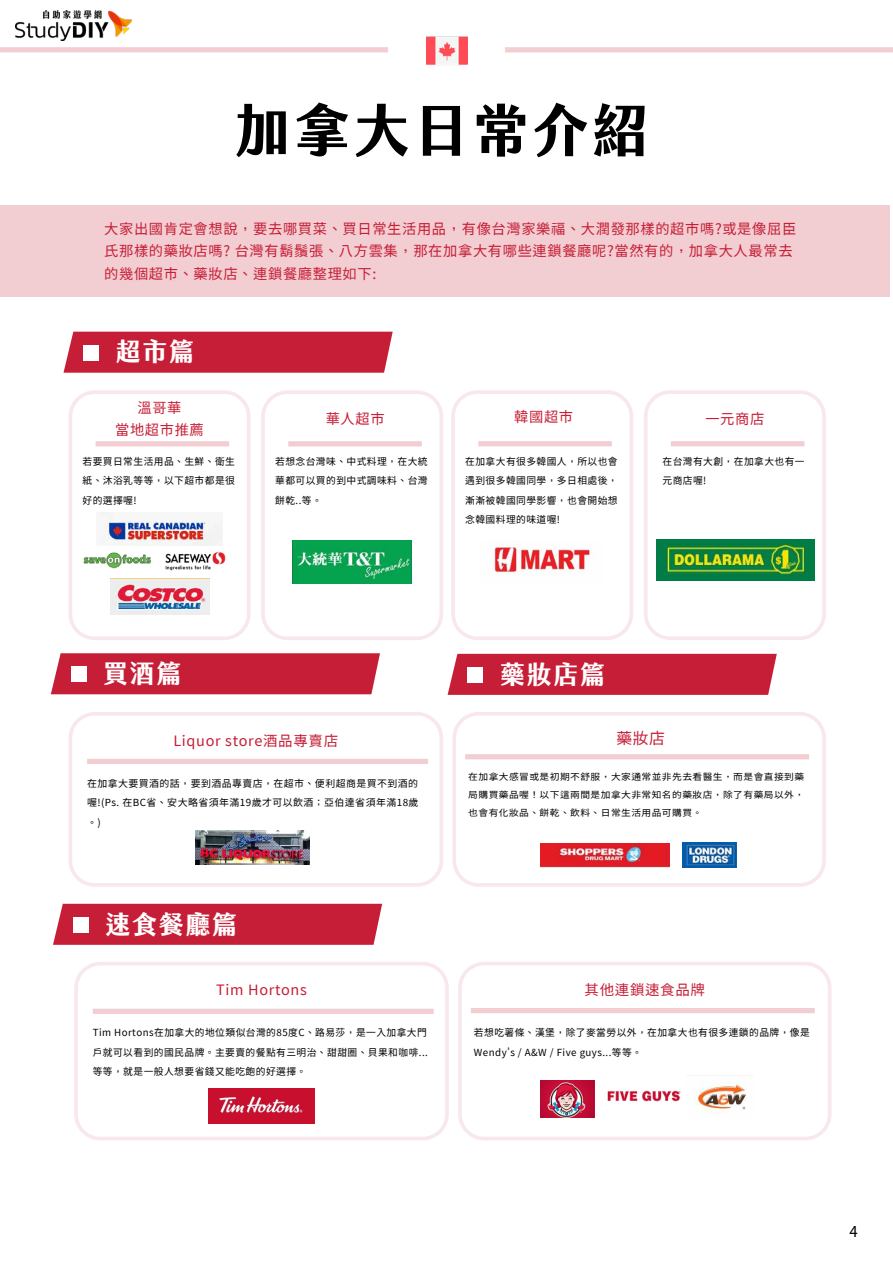
<style>
.page{position:relative;width:893px;height:1263px;background:#fff}
.page>*{position:absolute;margin:0;border:0;box-sizing:border-box;transform-origin:0 0}
.t1{font:700 57px "jf jinxuan Extra";letter-spacing:.045em;color:#000}
.t2{font:700 25.5px "jf jinxuan Extra";letter-spacing:.045em;color:#fff}
.t3{font:15.75px "Taipei Sans TC Beta";color:#c61e36}
.t4{font:15px "Taipei Sans TC Beta";color:#000}
.t5{font:14.25px/22.4px "Taipei Sans TC Beta";letter-spacing:.045em;color:#c61e36;text-align:center}
.t6{font:9.75px/19.5px "Taipei Sans TC Beta";letter-spacing:.045em;color:#000;text-align:justify}
.t7{font:8.93px/17.9px "Taipei Sans TC Beta";letter-spacing:.045em;color:#000;text-align:justify;scale:1.09 1}
</style>
<div class="page">
<div style="left:0;top:47px;width:388px;height:5px;background:#f2cdd2"></div>
<div style="left:505px;top:47px;width:388px;height:5px;background:#f2cdd2"></div>
<img style="left:426px;top:36px;width:42px;height:29px">
<div style="left:63px;top:332px;width:330px;height:41px;background:#c61e36"></div>
<div style="left:84px;top:345px;width:15px;height:15px;background:#fff"></div>
<div style="left:68px;top:390px;width:182px;height:250px;border:4px solid #c61e36;border-radius:24px"></div>
<div style="left:96px;top:441px;width:133px;height:5px;background:#f2cdd2"></div>
<div style="left:261px;top:390px;width:182px;height:250px;border:4px solid #c61e36;border-radius:24px"></div>
<div style="left:288px;top:441px;width:134px;height:5px;background:#f2cdd2"></div>
<div style="left:451px;top:390px;width:182px;height:250px;border:4px solid #c61e36;border-radius:24px"></div>
<div style="left:478px;top:441px;width:134px;height:5px;background:#f2cdd2"></div>
<div style="left:644px;top:390px;width:182px;height:250px;border:4px solid #c61e36;border-radius:24px"></div>
<div style="left:671px;top:441px;width:133px;height:5px;background:#f2cdd2"></div>
<img style="left:83px;top:552px;width:69px;height:17px">
<img style="left:111px;top:578px;width:99px;height:36px">
<div style="left:51px;top:653px;width:329px;height:41px;background:#c61e36"></div>
<div style="left:71px;top:667px;width:15px;height:15px;background:#fff"></div>
<div style="left:447px;top:654px;width:330px;height:41px;background:#c61e36"></div>
<div style="left:468px;top:667px;width:15px;height:15px;background:#fff"></div>
<div style="left:68px;top:712px;width:375px;height:175px;border:4px solid #c61e36;border-radius:24px"></div>
<div style="left:87px;top:759px;width:341px;height:5px;background:#f2cdd2"></div>
<div style="left:452px;top:712px;width:374px;height:175px;border:4px solid #c61e36;border-radius:24px"></div>
<div style="left:465px;top:754px;width:344px;height:5px;background:#f2cdd2"></div>
<img style="left:541px;top:843px;width:129px;height:24px">
<img style="left:682px;top:843px;width:54px;height:24px">
<div style="left:53px;top:904px;width:329px;height:41px;background:#c61e36"></div>
<div style="left:73px;top:917px;width:15px;height:15px;background:#fff"></div>
<div style="left:74px;top:962px;width:375px;height:178px;border:4px solid #c61e36;border-radius:24px"></div>
<div style="left:93px;top:1009px;width:341px;height:5px;background:#f2cdd2"></div>
<div style="left:458px;top:962px;width:373px;height:178px;border:4px solid #c61e36;border-radius:24px"></div>
<div style="left:471px;top:1008px;width:343px;height:5px;background:#f2cdd2"></div>
<img style="left:208px;top:1088px;width:107px;height:35px">
<img style="left:541px;top:1081px;width:54px;height:36px">
<img style="left:607px;top:1090px;width:74px;height:12px">
<img style="left:695px;top:1084px;width:51px;height:28px">
<div style="left:0;top:206px;width:889px;height:91px;background:#f2cdd2"></div>
<img style="left:104px;top:520px;width:118px;height:25px">
<img style="left:165px;top:552px;width:61px;height:19px">
<img style="left:293px;top:540px;width:118px;height:43px">
<img style="left:494px;top:542px;width:101px;height:33px">
<img style="left:657px;top:539px;width:158px;height:41px">
<img style="left:196px;top:831px;width:114px;height:34px">
<img style="left:15px;top:10px;width:116px;height:30px">
<h1 class="t1" style="left:234px;top:99px;width:416px">加拿大日常介紹</h1>
<h3 class="t5" style="left:104px;top:218px;width:693px;text-align:left">大家出國肯定會想說，要去哪買菜、買日常生活用品，有像台灣家樂福、大潤發那樣的超市嗎?或是像屈臣氏那樣的藥妝店嗎? 台灣有鬍鬚張、八方雲集，那在加拿大有哪些連鎖餐廳呢?當然有的，加拿大人最常去的幾個超市、藥妝店、連鎖餐廳整理如下:</h3>
<h2 class="t2" style="left:116px;top:338px;width:80px">超市篇</h2>
<h3 class="t5" style="left:115px;top:397px;width:90px">溫哥華<br>當地超市推薦</h3>
<p class="t6" style="left:83px;top:452px;width:154px">若要買日常生活用品、生鮮、衛生紙、沐浴乳等等，以下超市都是很好的選擇喔!</p>
<h3 class="t5" style="left:326px;top:408px;width:60px">華人超市</h3>
<p class="t6" style="left:275px;top:452px;width:154px">若想念台灣味、中式料理，在大統華都可以買的到中式調味料、台灣餅乾..等。</p>
<h3 class="t5" style="left:514px;top:406px;width:60px">韓國超市</h3>
<p class="t6" style="left:465px;top:452px;width:154px">在加拿大有很多韓國人，所以也會遇到很多韓國同學，多日相處後，漸漸被韓國同學影響，也會開始想念韓國料理的味道喔!</p>
<h3 class="t5" style="left:705px;top:408px;width:60px">一元商店</h3>
<p class="t6" style="left:662px;top:452px;width:144px">在台灣有大創，在加拿大也有一元商店喔!</p>
<h2 class="t2" style="left:103px;top:659px;width:80px">買酒篇</h2>
<h2 class="t2" style="left:500px;top:660px;width:107px">藥妝店篇</h2>
<h3 class="t3" style="left:616px;top:729px;width:50px">藥妝店</h3>
<h3 class="t5" style="left:173px;top:729px;width:166px">Liquor store酒品專賣店</h3>
<p class="t6" style="left:87px;top:773px;width:333px">在加拿大要買酒的話，要到酒品專賣店，在超市、便利超商是買不到酒的喔!(Ps. 在BC省、安大略省須年滿19歲才可以飲酒；亞伯達省須年滿18歲。)</p>
<p class="t7" style="left:468px;top:768px;width:310px">在加拿大感冒或是初期不舒服，大家通常並非先去看醫生，而是會直接到藥局購買藥品喔！以下這兩間是加拿大非常知名的藥妝店，除了有藥局以外，也會有化妝品、餅乾、飲料、日常生活用品可購買。</p>
<h2 class="t2" style="left:105px;top:910px;width:134px">速食餐廳篇</h2>
<h3 class="t5" style="left:216px;top:979px;width:92px">Tim Hortons</h3>
<p class="t6" style="left:93px;top:1023px;width:337px">Tim Hortons在加拿大的地位類似台灣的85度C、路易莎，是一入加拿大門戶就可以看到的國民品牌。主要賣的餐點有三明治、甜甜圈、貝果和咖啡...等等，就是一般人想要省錢又能吃飽的好選擇。</p>
<h3 class="t5" style="left:584px;top:979px;width:122px">其他連鎖速食品牌</h3>
<p class="t6" style="left:474px;top:1023px;width:337px">若想吃薯條、漢堡，除了麥當勞以外，在加拿大也有很多連鎖的品牌，像是<br>Wendy’s / A&amp;W / Five guys...等等。</p>
<h3 class="t4" style="left:849px;top:1223px;width:10px">4</h3>
</div>
